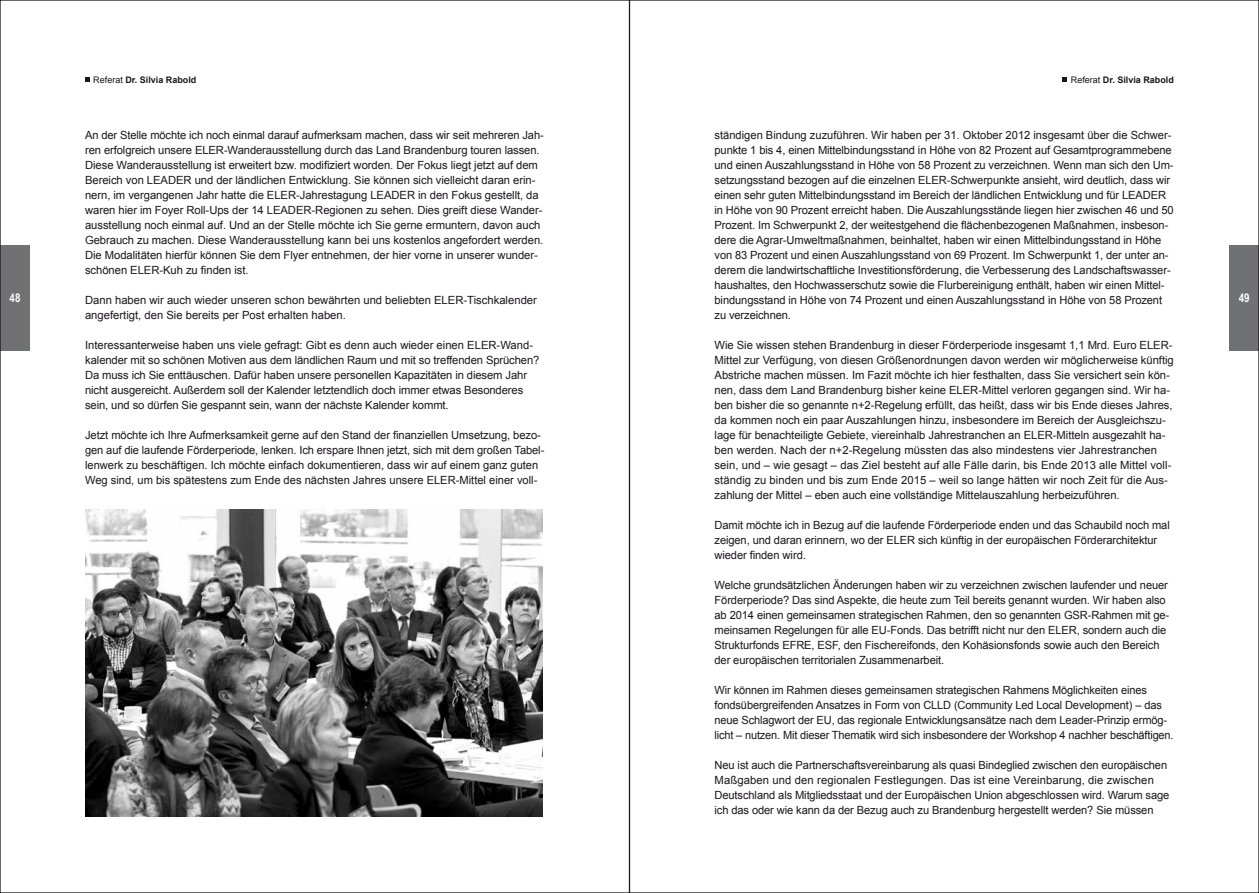
<style>
.page{position:relative;width:1259px;height:893px;background:#fff}
.page>*{position:absolute;margin:0;border:0;box-sizing:border-box;transform-origin:0 0}
.t1{font:700 12px "Arial Narrow";color:#fff}
.t2{font:11.25px/15px "Arial";letter-spacing:-.01em;color:#1a171c}
.t3{font:700 9px "Arial";color:#1a171c}
.s1{font-weight:400}
</style>
<div class="page">
<img style="left:85px;top:510px;width:457px;height:306px">
<svg style="left:85px;top:78px;width:5px;height:4px"></svg>
<svg style="left:1062px;top:78px;width:5px;height:4px"></svg>
<div style="left:1229px;top:246px;width:30px;height:105px;background:#707173"></div>
<div style="left:0;top:246px;width:30px;height:105px;background:#707173"></div>
<p class="t3" style="left:93px;top:74px;width:105px"><span class="s1">Referat</span> Dr. Silvia Rabold</p>
<p class="t3" style="left:1071px;top:74px;width:105px"><span class="s1">Referat</span> Dr. Silvia Rabold</p>
<p class="t2" style="left:714px;top:128px;width:461px">ständigen Bindung zuzuführen. Wir haben per 31. Oktober 2012 insgesamt über die Schwer&shy;punkte 1 bis 4, einen Mittelbindungsstand in Höhe von 82 Prozent auf Gesamtprogrammebene und einen Auszahlungsstand in Höhe von 58 Prozent zu verzeichnen. Wenn man sich den Um&shy;setzungsstand bezogen auf die einzelnen ELER-Schwerpunkte ansieht, wird deutlich, dass wir einen sehr guten Mittelbindungsstand im Bereich der ländlichen Entwicklung und für LEADER in Höhe von 90 Prozent erreicht haben. Die Auszahlungsstände liegen hier zwischen 46 und 50<br>Prozent. Im Schwerpunkt 2, der weitestgehend die flächenbezogenen Maßnahmen, insbeson&shy;dere die Agrar-Umweltmaßnahmen, beinhaltet, haben wir einen Mittelbindungsstand in Höhe von 83 Prozent und einen Auszahlungsstand von 69 Prozent. Im Schwerpunkt 1, der unter an&shy;derem die landwirtschaftliche Investitionsförderung, die Verbesserung des Landschaftswasser&shy;haushaltes, den Hochwasserschutz sowie die Flurbereinigung enthält, haben wir einen Mittel&shy;bindungsstand in Höhe von 74 Prozent und einen Auszahlungsstand in Höhe von 58 Prozent zu verzeichnen.</p>
<p class="t2" style="left:714px;top:338px;width:461px">Wie Sie wissen stehen Brandenburg in dieser Förderperiode insgesamt 1,1 Mrd. Euro ELER-Mittel zur Verfügung, von diesen Größenordnungen davon werden wir möglicherweise künftig Abstriche machen müssen. Im Fazit möchte ich hier festhalten, dass Sie versichert sein kön&shy;nen, dass dem Land Brandenburg bisher keine ELER-Mittel verloren gegangen sind. Wir ha&shy;ben bisher die so genannte n+2-Regelung erfüllt, das heißt, dass wir bis Ende dieses Jahres, da kommen noch ein paar Auszahlungen hinzu, insbesondere im Bereich der Ausgleichszu&shy;lage für benachteiligte Gebiete, viereinhalb Jahrestranchen an ELER-Mitteln ausgezahlt ha&shy;ben werden. Nach der n+2-Regelung müssten das also mindestens vier Jahrestranchen sein, und – wie gesagt – das Ziel besteht auf alle Fälle darin, bis Ende 2013 alle Mittel voll&shy;ständig zu binden und bis zum Ende 2015 – weil so lange hätten wir noch Zeit für die Aus&shy;zahlung der Mittel – eben auch eine vollständige Mittelauszahlung herbeizuführen.</p>
<p class="t2" style="left:714px;top:518px;width:457px">Damit möchte ich in Bezug auf die laufende Förderperiode enden und das Schaubild noch mal zeigen, und daran erinnern, wo der ELER sich künftig in der europäischen Förderarchitektur wieder finden wird.</p>
<p class="t2" style="left:714px;top:578px;width:456px">Welche grundsätzlichen Änderungen haben wir zu verzeichnen zwischen laufender und neuer Förderperiode? Das sind Aspekte, die heute zum Teil bereits genannt wurden. Wir haben also ab 2014 einen gemeinsamen strategischen Rahmen, den so genannten GSR-Rahmen mit ge&shy;meinsamen Regelungen für alle EU-Fonds. Das betrifft nicht nur den ELER, sondern auch die Strukturfonds EFRE, ESF, den Fischereifonds, den Kohäsionsfonds sowie auch den Bereich der europäischen territorialen Zusammenarbeit.</p>
<p class="t2" style="left:714px;top:683px;width:460px">Wir können im Rahmen dieses gemeinsamen strategischen Rahmens Möglichkeiten eines fondsübergreifenden Ansatzes in Form von CLLD (Community Led Local Development) – das neue Schlagwort der EU, das regionale Entwicklungsansätze nach dem Leader-Prinzip ermög&shy;licht – nutzen. Mit dieser Thematik wird sich insbesondere der Workshop 4 nachher beschäftigen.</p>
<p class="t2" style="left:714px;top:758px;width:456px">Neu ist auch die Partnerschaftsvereinbarung als quasi Bindeglied zwischen den europäischen Maßgaben und den regionalen Festlegungen. Das ist eine Vereinbarung, die zwischen Deutschland als Mitgliedsstaat und der Europäischen Union abgeschlossen wird. Warum sage ich das oder wie kann da der Bezug auch zu Brandenburg hergestellt werden? Sie müssen</p>
<p class="t2" style="left:85px;top:128px;width:460px">An der Stelle möchte ich noch einmal darauf aufmerksam machen, dass wir seit mehreren Jah&shy;ren erfolgreich unsere ELER-Wanderausstellung durch das Land Brandenburg touren lassen.<br>Diese Wanderausstellung ist erweitert bzw. modifiziert worden. Der Fokus liegt jetzt auf dem Bereich von LEADER und der ländlichen Entwicklung. Sie können sich vielleicht daran erin&shy;nern, im vergangenen Jahr hatte die ELER-Jahrestagung LEADER in den Fokus gestellt, da waren hier im Foyer Roll-Ups der 14 LEADER-Regionen zu sehen. Dies greift diese Wander&shy;ausstellung noch einmal auf. Und an der Stelle möchte ich Sie gerne ermuntern, davon auch Gebrauch zu machen. Diese Wanderausstellung kann bei uns kostenlos angefordert werden.<br>Die Modalitäten hierfür können Sie dem Flyer entnehmen, der hier vorne in unserer wunder&shy;schönen ELER-Kuh zu finden ist.</p>
<p class="t2" style="left:85px;top:293px;width:453px">Dann haben wir auch wieder unseren schon bewährten und beliebten ELER-Tischkalender angefertigt, den Sie bereits per Post erhalten haben.</p>
<p class="t2" style="left:85px;top:338px;width:456px">Interessanterweise haben uns viele gefragt: Gibt es denn auch wieder einen ELER-Wand&shy;kalender mit so schönen Motiven aus dem ländlichen Raum und mit so treffenden Sprüchen?<br>Da muss ich Sie enttäuschen. Dafür haben unsere personellen Kapazitäten in diesem Jahr nicht ausgereicht. Außerdem soll der Kalender letztendlich doch immer etwas Besonderes sein, und so dürfen Sie gespannt sein, wann der nächste Kalender kommt.</p>
<p class="t2" style="left:85px;top:428px;width:461px">Jetzt möchte ich Ihre Aufmerksamkeit gerne auf den Stand der finanziellen Umsetzung, bezo&shy;gen auf die laufende Förderperiode, lenken. Ich erspare Ihnen jetzt, sich mit dem großen Tabel&shy;lenwerk zu beschäftigen. Ich möchte einfach dokumentieren, dass wir auf einem ganz guten Weg sind, um bis spätestens zum Ende des nächsten Jahres unsere ELER-Mittel einer voll-</p>
<p class="t1" style="left:10px;top:289px;width:12px">48</p>
<p class="t1" style="left:1238px;top:288px;width:12px">49</p>
</div>
